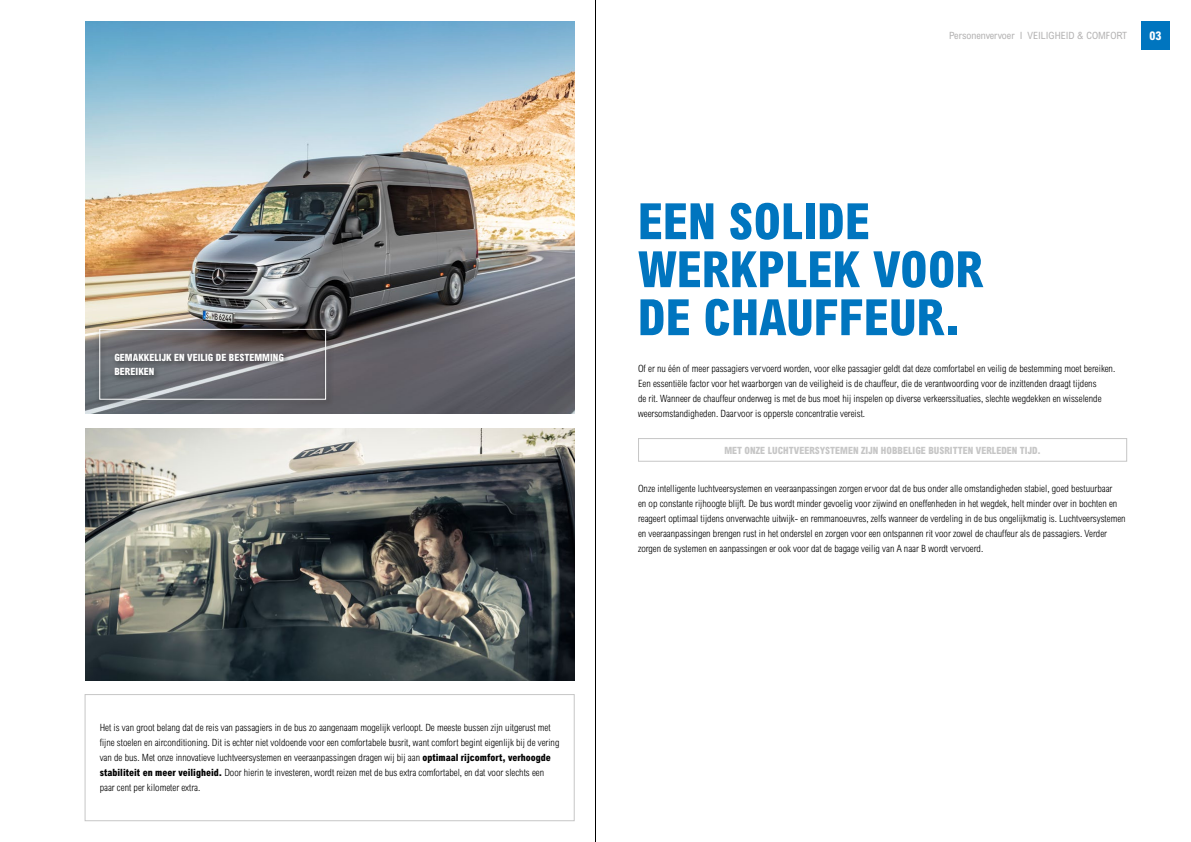
<style>
.page{position:relative;width:1191px;height:842px;background:#fff}
.page>*{position:absolute;margin:0;border:0;box-sizing:border-box;transform-origin:0 0}
.t1{font:800 condensed 50px/48px "Arial MT Std";color:#0075bf}
.t2{font:800 condensed 12px "Arial MT Std";color:#fff}
.t3{font:300 condensed 10px/15px "Arial MT Std";color:#000}
.t4{font:800 condensed 10px "Arial MT Std";color:#c6c6c6}
.t5{font:800 condensed 10px/14px "Arial MT Std";color:#fff}
.t6{font:condensed 10px "Arial MT Std";color:#b3b2b2}
.s1{font-weight:800}
</style>
<div class="page">
<img style="left:85px;top:21px;width:489px;height:393px">
<img style="left:85px;top:428px;width:489px;height:252px">
<div style="left:1141px;top:21px;width:28px;height:29px;background:#0075bf"></div>
<div style="left:638px;top:438px;width:489px;height:24px;border:1px solid #c6c6c6"></div>
<div style="left:95px;top:325px;width:238px;height:82px;background:#000;opacity:.5"></div>
<div style="left:99px;top:329px;width:227px;height:71px;border:1px solid #fff"></div>
<div style="left:85px;top:694px;width:490px;height:127px;border:1px solid #c6c6c6"></div>
<hr style="left:595px;top:0;width:1px;height:842px;background:#000">
<p class="t5" style="left:114px;top:350px;width:171px">GEMAKKELIJK EN VEILIG DE BESTEMMING<br>BEREIKEN</p>
<p class="t3" style="left:100px;top:720px;width:461px">Het is van groot belang dat de reis van passagiers in de bus zo aangenaam mogelijk verloopt. De meeste bussen zijn uitgerust met fijne stoelen en airconditioning. Dit is echter niet voldoende voor een comfortabele busrit, want comfort begint eigenlijk bij de vering van de bus. Met onze innovatieve luchtveersystemen en veeraanpassingen dragen wij bij aan <span class="s1">optimaal rijcomfort, verhoogde stabiliteit en meer veiligheid.</span> Door hierin te investeren, wordt reizen met de bus extra comfortabel, en dat voor slechts een paar cent per kilometer extra.</p>
<p class="t6" style="left:949px;top:29px;width:179px">Personenvervoer I VEILIGHEID &amp; COMFORT</p>
<p class="t2" style="left:1149px;top:28px;width:13px">03</p>
<h1 class="t1" style="left:638px;top:197px;width:347px">EEN SOLIDE<br>WERKPLEK VOOR<br>DE CHAUFFEUR.</h1>
<p class="t3" style="left:638px;top:361px;width:479px">Of er nu één of meer passagiers vervoerd worden, voor elke passagier geldt dat deze comfortabel en veilig de bestemming moet bereiken.<br>Een essentiële factor voor het waarborgen van de veiligheid is de chauffeur, die de verantwoording voor de inzittenden draagt tijdens<br>de rit. Wanneer de chauffeur onderweg is met de bus moet hij inspelen op diverse verkeerssituaties, slechte wegdekken en wisselende weersomstandigheden. Daarvoor is opperste concentratie vereist.</p>
<p class="t4" style="left:724px;top:444px;width:318px">MET ONZE LUCHTVEERSYSTEMEN ZIJN HOBBELIGE BUSRITTEN VERLEDEN TIJD.</p>
<p class="t3" style="left:638px;top:481px;width:489px">Onze intelligente luchtveersystemen en veeraanpassingen zorgen ervoor dat de bus onder alle omstandigheden stabiel, goed bestuurbaar<br>en op constante rijhoogte blijft. De bus wordt minder gevoelig voor zijwind en oneffenheden in het wegdek, helt minder over in bochten en reageert optimaal tijdens onverwachte uitwijk- en remmanoeuvres, zelfs wanneer de verdeling in de bus ongelijkmatig is. Luchtveersystemen en veeraanpassingen brengen rust in het onderstel en zorgen voor een ontspannen rit voor zowel de chauffeur als de passagiers. Verder zorgen de systemen en aanpassingen er ook voor dat de bagage veilig van A naar B wordt vervoerd.</p>
</div>
